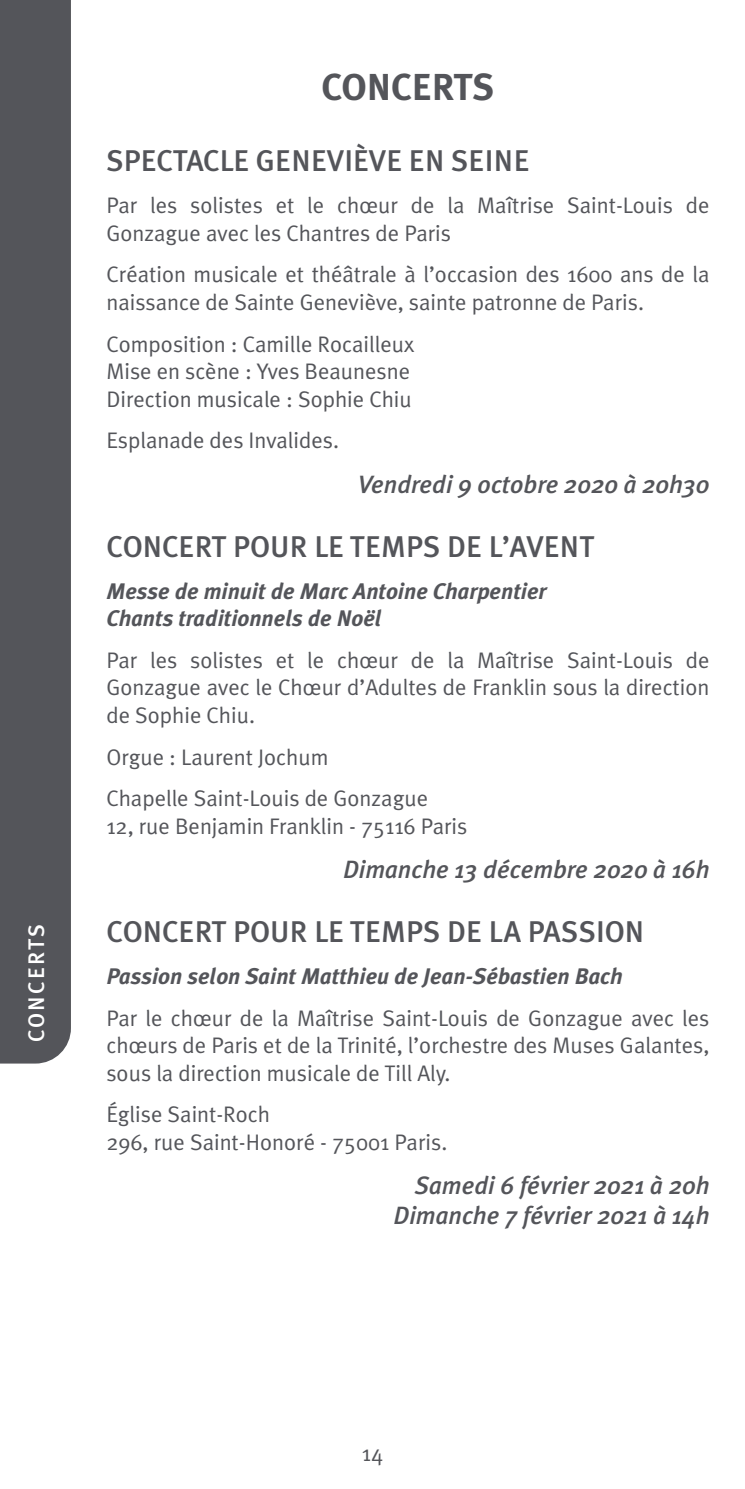
<style>
.page{position:relative;width:745px;height:1489px;background:#fff}
.page>*{position:absolute;margin:0;border:0;box-sizing:border-box;transform-origin:0 0}
.t1{font:700 37.5px "Meta Plus";color:#54555a}
.t2{font:500 30px "Meta Plus";color:#54555a}
.t3{font:italic 500 25px/30px "Meta Plus";color:#54555a;text-align:right}
.t4{font:22.5px/27.5px "Meta Plus Normal";color:#54555a}
.t5{font:italic 700 22.5px/27.5px "Meta Plus";color:#54555a}
.t6{font:500 22.5px "Meta Plus";letter-spacing:.1em;color:#fff}
</style>
<div class="page">
<div style="left:0;top:0;width:71px;height:1063px;background:#54555a"></div>
<p class="t6" style="left:23px;top:1042px;width:120px;rotate:-90deg">CONCERTS</p>
<h1 class="t1" style="left:321px;top:65px;width:174px">CONCERTS</h1>
<h2 class="t2" style="left:106px;top:144px;width:424px">SPECTACLE GENEVIÈVE EN SEINE</h2>
<p class="t4" style="left:106px;top:191px;width:604px">Par les solistes et le chœur de la Maîtrise Saint-Louis de<br>Gonzague avec les Chantres de Paris</p>
<p class="t4" style="left:106px;top:260px;width:604px">Création musicale et théâtrale à l’occasion des 1600 ans de la naissance de Sainte Geneviève, sainte patronne de Paris.</p>
<p class="t4" style="left:106px;top:330px;width:309px">Composition : Camille Rocailleux<br>Mise en scène : Yves Beaunesne<br>Direction musicale : Sophie Chiu</p>
<p class="t4" style="left:106px;top:426px;width:234px">Esplanade des Invalides.</p>
<p class="t3" style="left:357px;top:468px;width:353px">Vendredi 9 octobre 2020 à 20h30</p>
<h2 class="t2" style="left:106px;top:529px;width:489px">CONCERT POUR LE TEMPS DE L’AVENT</h2>
<p class="t5" style="left:106px;top:577px;width:441px">Messe de minuit de Marc Antoine Charpentier<br>Chants traditionnels de Noël</p>
<p class="t4" style="left:106px;top:646px;width:604px;text-align:justify">Par les solistes et le chœur de la Maîtrise Saint-Louis de Gonzague avec le Chœur d’Adultes de Franklin sous la direction de Sophie Chiu.</p>
<p class="t4" style="left:106px;top:735px;width:323px;line-height:41.8px">Orgue : Laurent Jochum<br>Chapelle Saint-Louis de Gonzague</p>
<p class="t4" style="left:106px;top:811px;width:362px">12, rue Benjamin Franklin - 75116 Paris</p>
<p class="t3" style="left:343px;top:854px;width:368px">Dimanche 13 décembre 2020 à 16h</p>
<h2 class="t2" style="left:106px;top:914px;width:539px">CONCERT POUR LE TEMPS DE LA PASSION</h2>
<p class="t5" style="left:106px;top:962px;width:517px">Passion selon Saint Matthieu de Jean-Sébastien Bach</p>
<p class="t4" style="left:106px;top:1003px;width:604px;text-align:justify">Par le chœur de la Maîtrise Saint-Louis de Gonzague avec les chœurs de Paris et de la Trinité, l’orchestre des Muses Galantes, sous la direction musicale de Till Aly.</p>
<p class="t4" style="left:106px;top:1100px;width:342px">Église Saint-Roch<br>296, rue Saint-Honoré - 75001 Paris.</p>
<p class="t3" style="left:393px;top:1170px;width:317px">Samedi 6 février 2021 à 20h<br>Dimanche 7 février 2021 à 14h</p>
<p class="t4" style="left:361px;top:1438px;width:23px">14</p>
</div>
